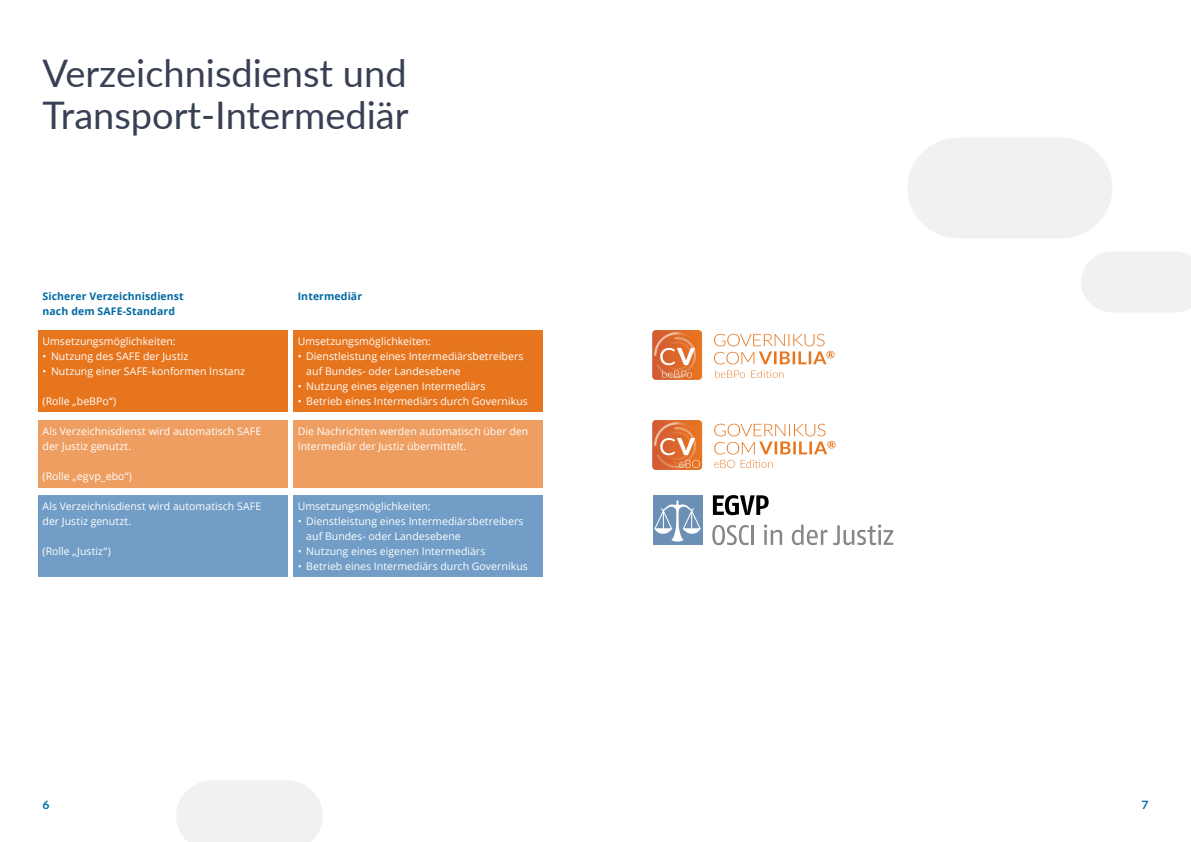
<style>
.page{position:relative;width:1191px;height:842px;background:#fff}
.page>*{position:absolute;margin:0;border:0;box-sizing:border-box;transform-origin:0 0}
.t1{font:38px/42px "Lato";color:#394054}
.t2{font:700 11.5px "Lato";color:#0069a3;scale:1.06 1}
.t3{font:10.5px/15px "Open Sans";letter-spacing:.005em;color:#fff}
.t4{font:700 10.5px/15px "Open Sans";letter-spacing:.01em;color:#0069a3}
</style>
<div class="page">
<div style="left:38px;top:330px;width:250px;height:81px;background:#e7751e"></div>
<div style="left:293px;top:330px;width:250px;height:81px;background:#e7751e"></div>
<div style="left:38px;top:420px;width:250px;height:68px;background:#ee9e61"></div>
<div style="left:293px;top:420px;width:250px;height:68px;background:#ee9e61"></div>
<div style="left:38px;top:495px;width:250px;height:82px;background:#719dc6"></div>
<div style="left:293px;top:495px;width:250px;height:82px;background:#719dc6"></div>
<div style="left:653px;top:495px;width:49px;height:50px;background:#6c90b5"></div>
<svg style="left:713px;top:495px;width:55px;height:20px"></svg>
<svg style="left:712px;top:525px;width:36px;height:20px"></svg>
<hr style="left:751px;top:525px;width:2px;height:20px;background:#878787">
<svg style="left:764px;top:524px;width:18px;height:21px"></svg>
<svg style="left:792px;top:525px;width:35px;height:20px"></svg>
<svg style="left:833px;top:524px;width:60px;height:21px"></svg>
<svg style="left:654px;top:499px;width:47px;height:43px"></svg>
<svg style="left:715px;top:370px;width:68px;height:8px"></svg>
<svg style="left:714px;top:334px;width:120px;height:30px"></svg>
<svg style="left:652px;top:330px;width:50px;height:50px;background:#e17f4a"></svg>
<svg style="left:714px;top:424px;width:121px;height:30px"></svg>
<svg style="left:714px;top:460px;width:58px;height:8px"></svg>
<svg style="left:652px;top:420px;width:50px;height:50px;background:#e17e49"></svg>
<svg style="left:176px;top:780px;width:147px;height:62px"></svg>
<div style="left:1081px;top:252px;width:110px;height:60px;background:#f1f1f1"></div>
<svg style="left:908px;top:138px;width:204px;height:100px"></svg>
<h1 class="t1" style="left:43px;top:51px;width:367px">Verzeichnisdienst und<br>Transport-Intermediär</h1>
<p class="t4" style="left:43px;top:288px;width:143px">Sicherer Verzeichnisdienst nach dem SAFE-Standard</p>
<p class="t4" style="left:298px;top:288px;width:66px">Intermediär</p>
<p class="t3" style="left:43px;top:333px;width:134px">Umsetzungsmöglichkeiten:</p>
<p class="t3" style="left:43px;top:348px;width:147px">• Nutzung des SAFE der Justiz</p>
<p class="t3" style="left:43px;top:363px;width:204px">• Nutzung einer SAFE-konformen Instanz</p>
<p class="t3" style="left:43px;top:393px;width:75px">(Rolle „beBPo“)</p>
<p class="t3" style="left:43px;top:423px;width:220px">Als Verzeichnisdienst wird automatisch SAFE der Justiz genutzt.</p>
<p class="t3" style="left:43px;top:468px;width:91px">(Rolle „egvp_ebo“)</p>
<p class="t3" style="left:43px;top:498px;width:220px">Als Verzeichnisdienst wird automatisch SAFE der Justiz genutzt.</p>
<p class="t3" style="left:43px;top:543px;width:70px">(Rolle „Justiz“)</p>
<p class="t3" style="left:298px;top:333px;width:134px">Umsetzungsmöglichkeiten:</p>
<p class="t3" style="left:306px;top:348px;width:219px;text-indent:-9px">• Dienstleistung eines Intermediärsbetreibers auf Bundes- oder Landesebene</p>
<p class="t3" style="left:298px;top:378px;width:189px">• Nutzung eines eigenen Intermediärs</p>
<p class="t3" style="left:298px;top:393px;width:232px">• Betrieb eines Intermediärs durch Governikus</p>
<p class="t3" style="left:298px;top:423px;width:232px">Die Nachrichten werden automatisch über den<br>Intermediär der Justiz übermittelt.</p>
<p class="t3" style="left:298px;top:498px;width:134px">Umsetzungsmöglichkeiten:</p>
<p class="t3" style="left:306px;top:513px;width:219px;text-indent:-9px">• Dienstleistung eines Intermediärsbetreibers auf Bundes- oder Landesebene</p>
<p class="t3" style="left:298px;top:543px;width:189px">• Nutzung eines eigenen Intermediärs</p>
<p class="t3" style="left:298px;top:558px;width:232px">• Betrieb eines Intermediärs durch Governikus</p>
<p class="t2" style="left:43px;top:796px;width:8px">6</p>
<p class="t2" style="left:1141px;top:796px;width:8px">7</p>
</div>
